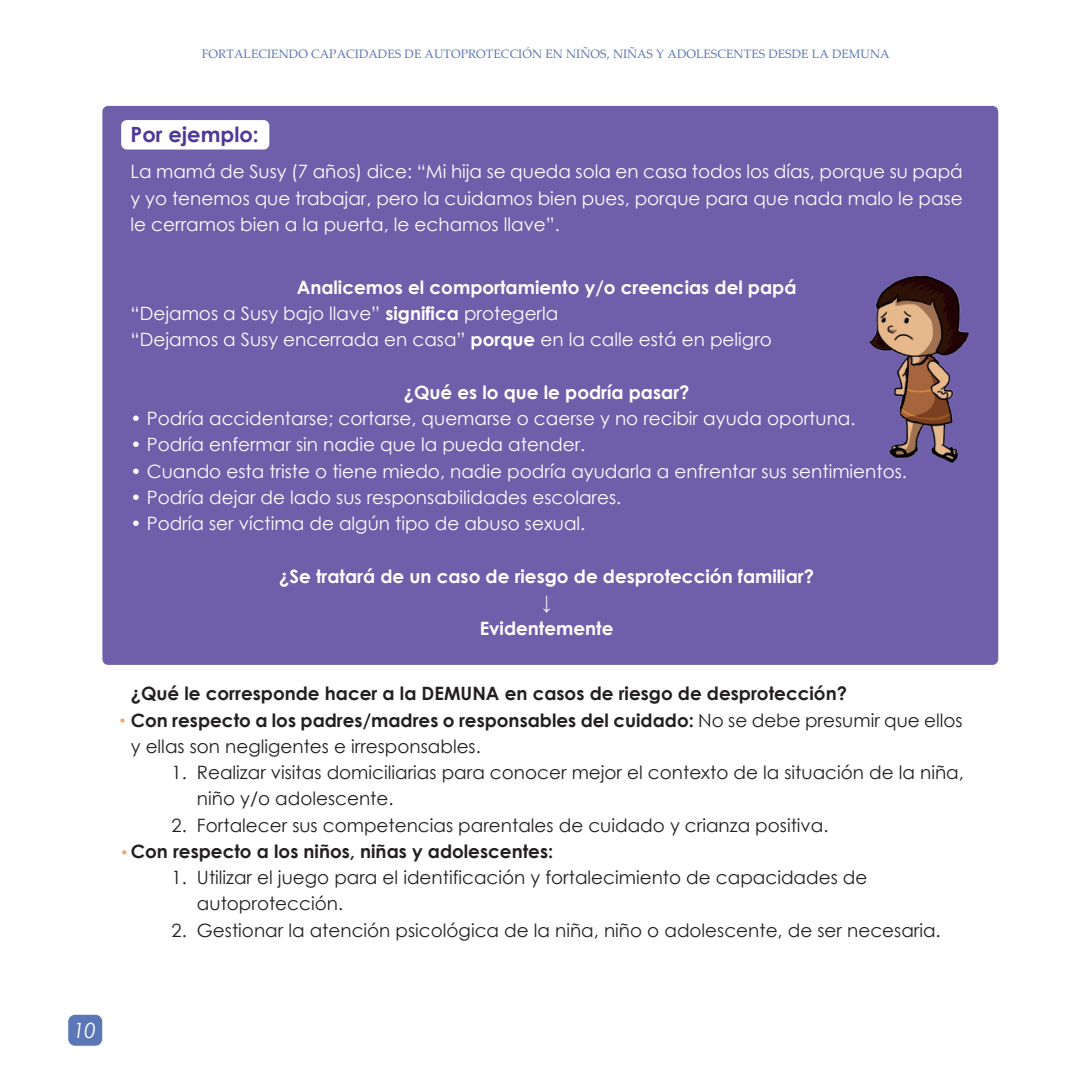
<style>
.page{position:relative;width:1092px;height:1092px;background:#fff}
.page>*{position:absolute;margin:0;border:0;box-sizing:border-box;transform-origin:0 0}
.t1{font:700 21px "Century Gothic";color:#4c3896}
.t2{font:italic 21px "Century Gothic";color:#fff}
.t3{font:18.38px/26.2px "Century Gothic";color:#fff;text-align:justify}
.t4{font:18.38px/26.2px "Century Gothic";color:#231f20}
.t5{font:700 18.38px/26.2px "Century Gothic";color:#231f20}
.t6{font:700 18.38px/26.2px "Century Gothic";color:#fff;text-align:center}
.t7{font:12.25px "Palatino Linotype";color:#5c77b6}
.s1{font-weight:700}
.s2{font-weight:400}
</style>
<div class="page">
<div style="left:102px;top:106px;width:896px;height:558px;background:#6f5fab;border-radius:6px"></div>
<div style="left:121px;top:120px;width:148px;height:29px;background:#fff;border-radius:6px"></div>
<img style="left:869px;top:275px;width:100px;height:188px">
<svg style="left:120px;top:718px;width:5px;height:4px"></svg>
<svg style="left:122px;top:850px;width:4px;height:4px"></svg>
<div style="left:68px;top:1014px;width:34px;height:31px;background:#5c77b6;border-radius:7px"></div>
<p class="t2" style="left:73px;top:1015px;width:25px">10</p>
<p class="t7" style="left:202px;top:45px;width:689px">FORTALECIENDO CAPACIDADES DE AUTOPROTECCIÓN EN NIÑOS, NIÑAS Y ADOLESCENTES DESDE LA DEMUNA</p>
<p class="t1" style="left:130px;top:118px;width:130px">Por ejemplo:</p>
<p class="t3" style="left:130px;top:158px;width:833px">La mamá de Susy (7 años) dice: “Mi hija se queda sola en casa todos los días, porque su papá y yo tenemos que trabajar, pero la cuidamos bien pues, porque para que nada malo le pase le cerramos bien a la puerta, le echamos llave”.</p>
<p class="t3" style="left:130px;top:274px;width:667px;text-align:left;text-indent:166px"><span class="s1">Analicemos el comportamiento y/o creencias del papá </span>“Dejamos a Susy bajo llave” <span class="s1">significa</span> protegerla<br>“Dejamos a Susy encerrada en casa” <span class="s1">porque</span> en la calle está en peligro</p>
<p class="t6" style="left:404px;top:378px;width:287px">¿Qué es lo que le podría pasar?</p>
<p class="t3" style="left:130px;top:405px;width:726px">• Podría accidentarse; cortarse, quemarse o caerse y no recibir ayuda oportuna.</p>
<p class="t3" style="left:130px;top:431px;width:456px">• Podría enfermar sin nadie que la pueda atender.</p>
<p class="t3" style="left:130px;top:457px;width:777px">• Cuando esta triste o tiene miedo, nadie podría ayudarla a enfrentar sus sentimientos.</p>
<p class="t3" style="left:130px;top:484px;width:492px">• Podría dejar de lado sus responsabilidades escolares.</p>
<p class="t3" style="left:130px;top:510px;width:456px">• Podría ser víctima de algún tipo de abuso sexual.</p>
<p class="t6" style="left:279px;top:562px;width:536px">¿Se tratará de un caso de riesgo de desprotección familiar? ↓<br>Evidentemente</p>
<p class="t5" style="left:131px;top:679px;width:833px">¿Qué le corresponde hacer a la DEMUNA en casos de riesgo de desprotección?<br>Con respecto a los padres/madres o responsables del cuidado: <span class="s2">No se debe presumir que ellos y ellas son negligentes e irresponsables.</span></p>
<p class="t4" style="left:197px;top:759px;width:768px;text-indent:-25px">1. Realizar visitas domiciliarias para conocer mejor el contexto de la situación de la niña, niño y/o adolescente.</p>
<p class="t4" style="left:171px;top:811px;width:658px">2. Fortalecer sus competencias parentales de cuidado y crianza positiva.</p>
<p class="t5" style="left:131px;top:837px;width:424px">Con respecto a los niños, niñas y adolescentes:</p>
<p class="t4" style="left:197px;top:864px;width:672px;text-indent:-25px">1. Utilizar el juego para el identificación y fortalecimiento de capacidades de autoprotección.</p>
<p class="t4" style="left:171px;top:916px;width:770px">2. Gestionar la atención psicológica de la niña, niño o adolescente, de ser necesaria.</p>
</div>
